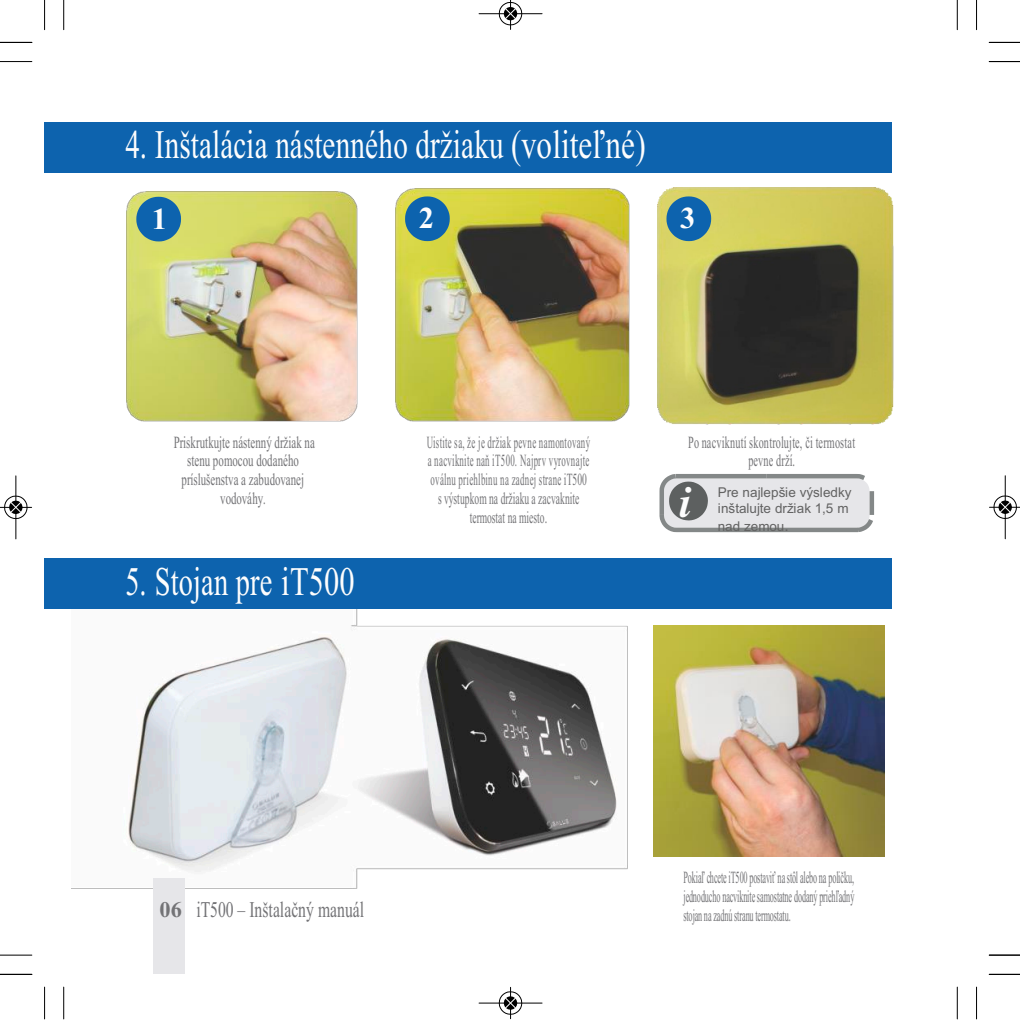
<style>
.page{position:relative;width:1020px;height:1020px;background:#fff}
.page>*{position:absolute;margin:0;border:0;box-sizing:border-box;transform-origin:0 0}
.t1{font:italic 700 44.1px "Times New Roman";color:#fdfdfd}
.t2{font:40.5px "Times New Roman";letter-spacing:.005em;color:#fdfdfd;scale:.72 1}
.t3{font:40.5px "Times New Roman";letter-spacing:.005em;color:#fdfdfd;scale:.7 1}
.t4{font:700 30.6px "Times New Roman";color:#fdfdfd}
.t5{font:22.5px "Times New Roman";color:#737376;scale:.7 1}
.t6{font:17.1px/18.9px "Times New Roman";letter-spacing:.01em;color:#737376;text-align:center;scale:.52 1}
.t7{font:17.1px/18.9px "Times New Roman";letter-spacing:.01em;color:#737376;text-align:justify;scale:.48 1}
.t8{font:17.1px/18.9px "Times New Roman";letter-spacing:.01em;color:#737376;text-align:center;scale:.64 1}
.t9{font:17.1px/18.7px "Times New Roman";letter-spacing:.01em;color:#737376;text-align:center;scale:.6 1}
.t10{font:13.5px/15.3px "Arial";color:#626262}
.s1{font-size:15.75px}
.s2{font-weight:700}
</style>
<div class="page">
<hr style="left:44px;top:986px;width:1px;height:32px;background:#000">
<hr style="left:63px;top:986px;width:1px;height:32px;background:#000">
<hr style="left:975px;top:986px;width:1px;height:32px;background:#000">
<hr style="left:956px;top:986px;width:1px;height:32px;background:#000">
<hr style="left:479px;top:1002px;width:63px;height:1px;background:#000">
<hr style="left:510px;top:987px;width:1px;height:31px;background:#000">
<svg style="left:498px;top:991px;width:24px;height:25px"></svg>
<hr style="left:44px;top:0;width:1px;height:30px;background:#000">
<hr style="left:63px;top:0;width:1px;height:30px;background:#000">
<hr style="left:956px;top:0;width:1px;height:30px;background:#000">
<hr style="left:975px;top:0;width:1px;height:30px;background:#000">
<hr style="left:479px;top:13px;width:63px;height:1px;background:#000">
<svg style="left:498px;top:0;width:24px;height:29px"></svg>
<hr style="left:0;top:42px;width:32px;height:1px;background:#000">
<hr style="left:989px;top:42px;width:30px;height:1px;background:#000">
<hr style="left:0;top:61px;width:32px;height:1px;background:#000">
<hr style="left:989px;top:61px;width:30px;height:1px;background:#000">
<img style="left:124px;top:609px;width:503px;height:279px">
<div style="left:153px;top:878px;width:32px;height:96px;background:#e6e6e9"></div>
<img style="left:127px;top:191px;width:230px;height:231px">
<svg style="left:136px;top:197px;width:45px;height:44px;background:#377ca0"></svg>
<img style="left:395px;top:188px;width:234px;height:234px">
<svg style="left:405px;top:196px;width:44px;height:45px;background:#387b98"></svg>
<img style="left:657px;top:188px;width:236px;height:236px">
<svg style="left:666px;top:196px;width:45px;height:45px;background:#3a7c9d"></svg>
<div style="left:45px;top:122px;width:846px;height:51px;background:#0d63ae"></div>
<div style="left:45px;top:558px;width:846px;height:51px;background:#0d63ae"></div>
<svg style="left:659px;top:474px;width:216px;height:59px;background:#cacbcd"></svg>
<hr style="left:0;top:954px;width:32px;height:1px;background:#000">
<hr style="left:989px;top:954px;width:30px;height:1px;background:#000">
<hr style="left:0;top:973px;width:32px;height:1px;background:#000">
<hr style="left:989px;top:973px;width:30px;height:1px;background:#000">
<hr style="left:15px;top:476px;width:1px;height:63px;background:#000">
<hr style="left:0;top:507px;width:32px;height:1px;background:#000">
<svg style="left:4px;top:495px;width:24px;height:26px"></svg>
<hr style="left:1004px;top:475px;width:1px;height:63px;background:#000">
<hr style="left:989px;top:507px;width:30px;height:1px;background:#000">
<svg style="left:993px;top:495px;width:23px;height:24px"></svg>
<img style="left:653px;top:625px;width:231px;height:231px">
<h2 class="t2" style="left:125px;top:130px;width:724px">4. Inštalácia nástenného držiaku (voliteľné)</h2>
<h3 class="t4" style="left:152px;top:208px;width:17px">1</h3>
<h3 class="t4" style="left:419px;top:207px;width:17px">2</h3>
<h3 class="t4" style="left:680px;top:207px;width:17px">3</h3>
<p class="t8" style="left:174px;top:434px;width:222px">Priskrutkujte nástenný držiak na stenu pomocou dodaného príslušenstva a zabudovanej vodováhy.</p>
<p class="t6" style="left:426px;top:434px;width:316px">Uistite sa, že je držiak pevne namontovaný a nacviknite naň iT500. Najprv vyrovnajte oválnu priehlbinu na zadnej strane iT500 s výstupkom na držiaku a zacvaknite termostat na miesto.</p>
<p class="t9" style="left:688px;top:434px;width:280px">Po nacviknutí skontrolujte, či termostat pevne drží.</p>
<h1 class="t1" style="left:679px;top:487px;width:14px">i</h1>
<p class="t10" style="left:717px;top:486px;width:135px">Pre najlepšie výsledky inštalujte držiak 1,5 m</p>
<p class="t10" style="left:717px;top:519px;width:73px">nad zemou<span class="s1">.</span></p>
<h2 class="t3" style="left:125px;top:566px;width:329px">5. Stojan pre iT500</h2>
<h3 class="t5" style="left:159px;top:901px;width:294px"><span class="s2">06</span> iT500 – Inštalačný manuál</h3>
<p class="t7" style="left:683px;top:869px;width:357px">Pokiaľ chcete iT500 postaviť na stôl alebo na poličku, jednoducho nacviknite samostatne dodaný priehľadný stojan na zadnú stranu termostatu.</p>
</div>
